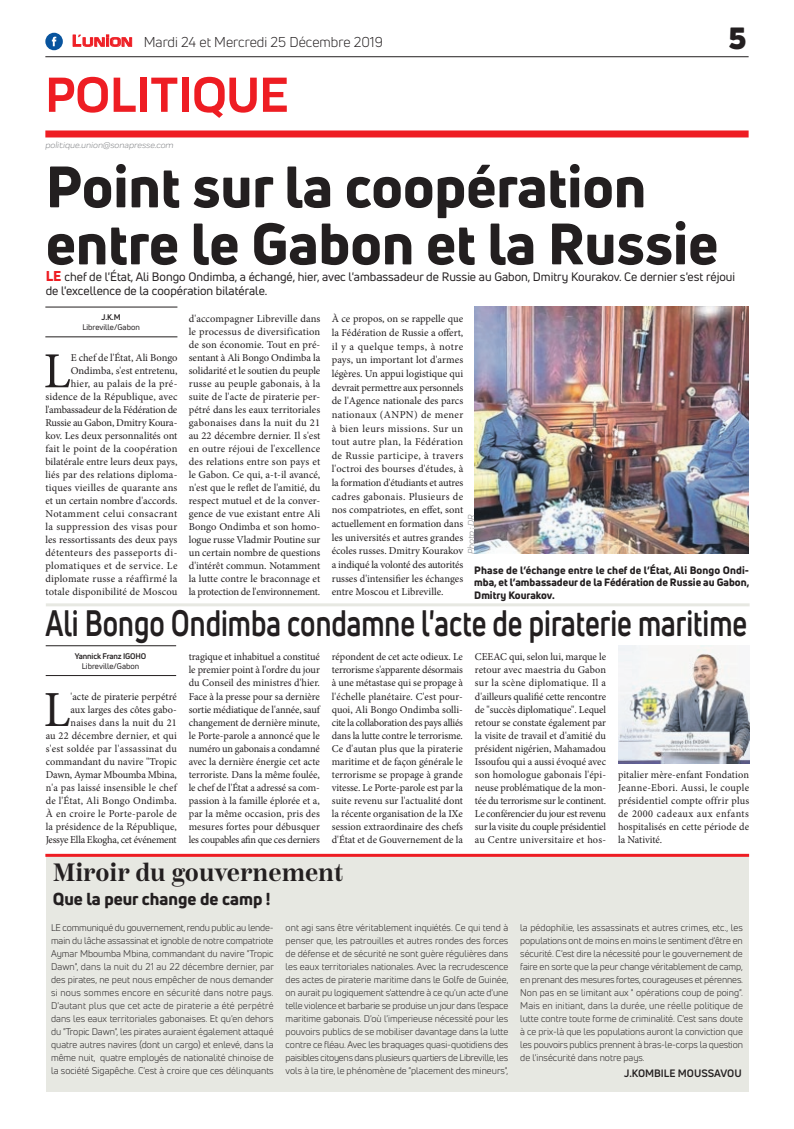
<style>
.page{position:relative;width:794px;height:1129px;background:#fff}
.page>*{position:absolute;margin:0;border:0;box-sizing:border-box;transform-origin:0 0}
.t1{font:800 57px/57px "Uni Neue";color:#231f20}
.t2{font:700 51px "Praktika";color:#ee1d23}
.t3{font:50.5px "Minion Pro";color:#231f20}
.t4{font:700 36px "Uni Neue";color:#231f20;scale:.78 1}
.t5{font:900 30px "Uni Neue";color:#231f20}
.t6{font:600 25px "Scotch Deck";color:#231f20}
.t7{font:800 17px "Uni Neue";color:#231f20}
.t8{font:14px "Uni Neue";color:#231f20}
.t9{font:12px/14.4px "Uni Neue";color:#231f20}
.t10{font:10.5px/13px "Minion Pro";letter-spacing:.005em;color:#231f20;text-align:justify}
.t11{font:800 10.5px/12.6px "Uni Neue";color:#231f20;text-align:justify}
.t12{font:700 10.5px "Uni Neue";color:#231f20}
.t13{font:9.5px/13px "Uni Neue";color:#231f20;text-align:justify}
.t14{font:italic 9px "Praktika";color:#818386}
.t15{font:8px "Uni Neue";color:#231f20}
.t16{font:700 8px "Uni Neue";letter-spacing:-.02em;color:#231f20}
.s1{font-family:"Eurostile";font-weight:600;font-size:15px;color:#ee1d23}
.s2{font-family:"Eurostile";font-weight:600;font-size:11.4px;color:#ee1d23}
.s3{font-weight:800;font-size:14px;color:#ee1d23}
</style>
<div class="page">
<hr style="left:45px;top:56px;width:703px;height:1px;background:#231f20">
<div style="left:45px;top:130px;width:703px;height:7px;background:#ee1d23"></div>
<svg style="left:72px;top:34px;width:60px;height:13px"></svg>
<div style="left:45px;top:33px;width:18px;height:17px;background:#08549e;border-radius:50%"></div>
<svg style="left:52px;top:37px;width:4px;height:9px"></svg>
<hr style="left:45px;top:336px;width:132px;height:1px;background:#231f20">
<hr style="left:45px;top:307px;width:132px;height:1px;background:#231f20">
<img style="left:474px;top:307px;width:275px;height:246px">
<hr style="left:46px;top:675px;width:130px;height:1px;background:#231f20">
<hr style="left:46px;top:645px;width:130px;height:1px;background:#231f20">
<img style="left:618px;top:645px;width:131px;height:118px">
<div style="left:46px;top:856px;width:702px;height:235px;background:#e7e8e2"></div>
<hr style="left:45px;top:853px;width:704px;height:3px;background:#ee1d23">
<hr style="left:46px;top:603px;width:703px;height:3px;background:#e7e8e2">
<h3 class="t8" style="left:72px;top:33px;width:312px"><span class="s1">L</span><span class="s2">UNION</span> Mardi 24 et Mercredi 25 Décembre 2019</h3>
<h2 class="t2" style="left:45px;top:54px;width:245px">POLITIQUE</h2>
<p class="t14" style="left:45px;top:139px;width:130px">politique.union@sonapresse.com</p>
<h3 class="t5" style="left:728px;top:17px;width:19px">5</h3>
<h1 class="t1" style="left:46px;top:157px;width:674px">Point sur la coopération entre le Gabon et la Russie</h1>
<p class="t9" style="left:46px;top:269px;width:691px"><span class="s3">LE</span> chef de l'État, Ali Bongo Ondimba, a échangé, hier, avec l'ambassadeur de Russie au Gabon, Dmitry Kourakov. Ce dernier s'est réjoui de l'excellence de la coopération bilatérale.</p>
<p class="t16" style="left:102px;top:312px;width:21px">J.K.M</p>
<p class="t15" style="left:82px;top:322px;width:59px">Libreville/Gabon</p>
<p class="t10" style="left:332px;top:312px;width:133px;line-height:13.6px">À ce propos, on se rappelle que la Fédération de Russie a offert, il y a quelque temps, à notre pays, un important lot d'armes légères. Un appui logistique qui devrait permettre aux personnels de l'Agence nationale des parcs nationaux (ANPN) de mener à bien leurs missions. Sur un tout autre plan, la Fédération de Russie participe, à travers l'octroi des bourses d'études, à la formation d'étudiants et autres cadres gabonais. Plusieurs de nos compatriotes, en effet, sont actuellement en formation dans les universités et autres grandes écoles russes. Dmitry Kourakov a indiqué la volonté des autorités russes d'intensifier les échanges entre Moscou et Libreville.</p>
<p class="t10" style="left:189px;top:312px;width:133px">d'accompagner Libreville dans le processus de diversification de son économie. Tout en pré&shy;sentant à Ali Bongo Ondimba la solidarité et le soutien du peuple russe au peuple gabonais, à la suite de l'acte de piraterie per&shy;pétré dans les eaux territoriales gabonaises dans la nuit du 21 au 22 décembre dernier. Il s'est en outre réjoui de l'excellence des relations entre son pays et le Gabon. Ce qui, a-t-il avancé, n'est que le reflet de l'amitié, du respect mutuel et de la conver&shy;gence de vue existant entre Ali Bongo Ondimba et son homo&shy;logue russe Vladmir Poutine sur un certain nombre de questions d'intérêt commun. Notamment la lutte contre le braconnage et la protection de l'environnement.</p>
<p class="t10" style="left:45px;top:351px;width:134px;text-align:right">E chef de l'État, Ali Bongo<br>Ondimba, s'est entretenu,<br>hier, au palais de la pré&shy;sidence de la République, avec l'ambassadeur de la Fédération de<br>Russie au Gabon, Dmitry Koura&shy;kov. Les deux personnalités ont fait le point de la coopération bilatérale entre leurs deux pays, liés par des relations diploma&shy;tiques vieilles de quarante ans et un certain nombre d'accords.<br>Notamment celui consacrant la suppression des visas pour les ressortissants des deux pays détenteurs des passeports di&shy;plomatiques et de service. Le diplomate russe a réaffirmé la totale disponibilité de Moscou</p>
<h3 class="t3" style="left:44px;top:337px;width:29px">L</h3>
<p class="t14" style="left:464px;top:554px;width:41px;rotate:-90deg">Photo : DR</p>
<p class="t11" style="left:474px;top:563px;width:276px">Phase de l’échange entre le chef de l’État, Ali Bongo Ondi&shy;mba, et l’ambassadeur de la Fédération de Russie au Gabon, Dmitry Kourakov.</p>
<h3 class="t4" style="left:45px;top:600px;width:901px">Ali Bongo Ondimba condamne l'acte de piraterie maritime</h3>
<p class="t16" style="left:75px;top:650px;width:73px">Yannick Franz IGOHO</p>
<p class="t15" style="left:82px;top:661px;width:59px">Libreville/Gabon</p>
<p class="t10" style="left:189px;top:650px;width:133px">tragique et inhabituel a constitué le premier point à l'ordre du jour du Conseil des ministres d'hier.<br>Face à la presse pour sa dernière sortie médiatique de l'année, sauf changement de dernière minute, le Porte-parole a annoncé que le numéro un gabonais a condamné avec la dernière énergie cet acte terroriste. Dans la même foulée, le chef de l'État a adressé sa com&shy;passion à la famille éplorée et a, par la même occasion, pris des mesures fortes pour débusquer les coupables afin que ces derniers</p>
<p class="t10" style="left:332px;top:650px;width:133px">répondent de cet acte odieux. Le terrorisme s'apparente désormais à une métastase qui se propage à l'échelle planétaire. C'est pour&shy;quoi, Ali Bongo Ondimba solli&shy;cite la collaboration des pays alliés dans la lutte contre le terrorisme.<br>Ce d'autan plus que la piraterie maritime et de façon générale le terrorisme se propage à grande vitesse. Le Porte-parole est par la suite revenu sur l'actualité dont la récente organisation de la IXe session extraordinaire des chefs d'État et de Gouvernement de la</p>
<p class="t10" style="left:475px;top:650px;width:133px">CEEAC qui, selon lui, marque le retour avec maestria du Gabon sur la scène diplomatique. Il a d'ailleurs qualifié cette rencontre de "succès diplomatique". Lequel retour se constate également par la visite de travail et d'amitié du président nigérien, Mahamadou Issoufou qui a aussi évoqué avec son homologue gabonais l'épi&shy;neuse problématique de la mon&shy;tée du terrorisme sur le continent.<br>Le conférencier du jour est revenu sur la visite du couple présidentiel au Centre universitaire et hos-</p>
<p class="t10" style="left:46px;top:689px;width:133px;text-align:right">'acte de piraterie perpétré<br>aux larges des côtes gabo&shy;naises dans la nuit du 21<br>au 22 décembre dernier, et qui s'est soldée par l'assassinat du commandant du navire "Tropic<br>Dawn, Aymar Mboumba Mbina, n'a pas laissé insensible le chef de l'État, Ali Bongo Ondimba.<br>À en croire le Porte-parole de la présidence de la République,<br>Jessye Ella Ekogha, cet événement</p>
<h3 class="t3" style="left:44px;top:675px;width:28px">L</h3>
<p class="t10" style="left:618px;top:767px;width:133px">pitalier mère-enfant Fondation Jeanne-Ebori. Aussi, le couple présidentiel compte offrir plus de 2000 cadeaux aux enfants hospitalisés en cette période de la Nativité.</p>
<h3 class="t6" style="left:53px;top:858px;width:292px">Miroir du gouvernement</h3>
<h3 class="t7" style="left:53px;top:887px;width:219px">Que la peur change de camp !</h3>
<p class="t13" style="left:51px;top:920px;width:224px">LE communiqué du gouvernement, rendu public au lende&shy;main du lâche assassinat et ignoble de notre compatriote Aymar Mboumba Mbina, commandant du navire "Tropic Dawn", dans la nuit du 21 au 22 décembre dernier, par des pirates, ne peut nous empêcher de nous demander si nous sommes encore en sécurité dans notre pays.<br>D'autant plus que cet acte de piraterie a été perpétré dans les eaux territoriales gabonaises. Et qu'en dehors du "Tropic Dawn", les pirates auraient également attaqué quatre autres navires (dont un cargo) et enlevé, dans la même nuit, quatre employés de nationalité chinoise de la société Sigapêche. C'est à croire que ces délinquants</p>
<p class="t13" style="left:286px;top:920px;width:224px">ont agi sans être véritablement inquiétés. Ce qui tend à penser que, les patrouilles et autres rondes des forces de défense et de sécurité ne sont guère régulières dans les eaux territoriales nationales. Avec la recrudescence des actes de piraterie maritime dans le Golfe de Guinée, on aurait pu logiquement s'attendre à ce qu'un acte d'une telle violence et barbarie se produise un jour dans l'espace maritime gabonais. D'où l'imperieuse nécessité pour les pouvoirs publics de se mobiliser davantage dans la lutte contre ce fléau. Avec les braquages quasi-quotidiens des paisibles citoyens dans plusieurs quartiers de Libreville, les vols à la tire, le phénomène de "placement des mineurs",</p>
<p class="t13" style="left:520px;top:920px;width:224px">la pédophilie, les assassinats et autres crimes, etc., les populations ont de moins en moins le sentiment d'être en sécurité. C'est dire la nécessité pour le gouvernement de faire en sorte que la peur change véritablement de camp, en prenant des mesures fortes, courageuses et pérennes.<br>Non pas en se limitant aux " opérations coup de poing".<br>Mais en initiant, dans la durée, une réelle politique de lutte contre toute forme de criminalité. C'est sans doute à ce prix-là que les populations auront la conviction que les pouvoirs publics prennent à bras-le-corps la question de l'insécurité dans notre pays.</p>
<p class="t12" style="left:624px;top:1066px;width:119px">J.KOMBILE MOUSSAVOU</p>
</div>
